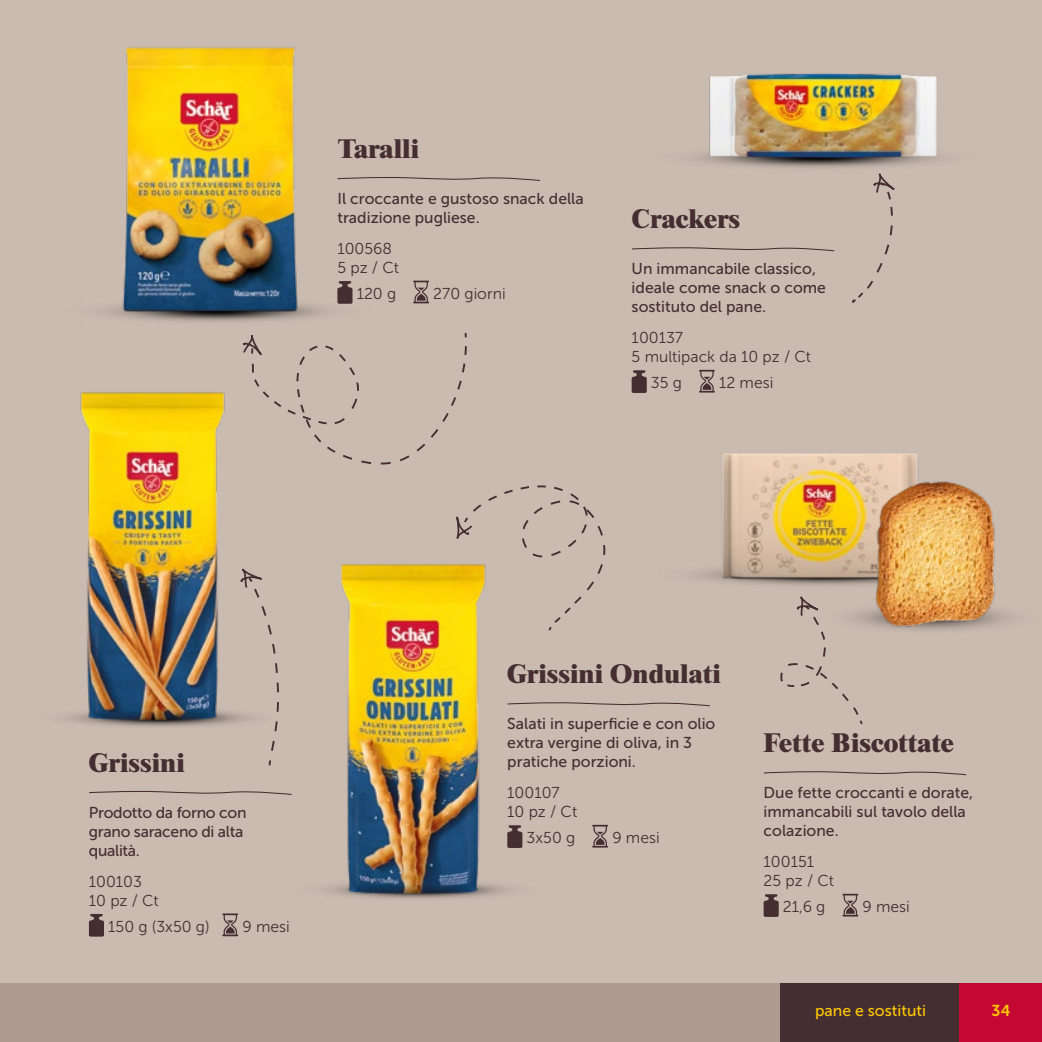
<style>
.page{position:relative;width:1042px;height:1042px;background:#cabbb1}
.page>*{position:absolute;margin:0;border:0;box-sizing:border-box;transform-origin:0 0}
.t1{font:800 26.25px "Times LT Std";color:#442e31}
.t2{font:15.75px/18.9px "Museo Sans 500";color:#442e31}
.t3{font:15.75px/18.9px "Museo Sans 300";color:#442e31}
.t4{font:15.75px/18.9px "Museo Sans 500";letter-spacing:-.02em;color:#442e31}
.t5{font:15.75px "Museo Sans 500";color:#fec900}
.t6{font:15.75px "Museo Sans 300";color:#3e2b2f}
.t7{font:15.75px "Museo Sans 700";color:#fec900}
</style>
<div class="page">
<div style="left:0;top:984px;width:1042px;height:58px;background:#ae9b8f"></div>
<div style="left:780px;top:984px;width:180px;height:58px;background:#442e31"></div>
<div style="left:959px;top:984px;width:83px;height:58px;background:#c30831"></div>
<svg style="left:592px;top:825px;width:16px;height:22px"></svg>
<svg style="left:89px;top:790px;width:203px;height:5px"></svg>
<svg style="left:89px;top:914px;width:15px;height:22px"></svg>
<svg style="left:222px;top:913px;width:16px;height:23px"></svg>
<img style="left:67px;top:392px;width:166px;height:335px">
<img style="left:715px;top:453px;width:204px;height:132px">
<img style="left:332px;top:767px;width:191px;height:132px">
<svg style="left:763px;top:771px;width:204px;height:5px"></svg>
<svg style="left:763px;top:894px;width:16px;height:23px"></svg>
<svg style="left:842px;top:894px;width:16px;height:22px"></svg>
<svg style="left:476px;top:177px;width:64px;height:4px"></svg>
<img style="left:107px;top:313px;width:218px;height:9px">
<img style="left:107px;top:47px;width:369px;height:266px">
<img style="left:693px;top:73px;width:247px;height:95px">
<svg style="left:631px;top:247px;width:204px;height:5px"></svg>
<svg style="left:233px;top:333px;width:482px;height:434px"></svg>
<svg style="left:852px;top:165px;width:88px;height:138px"></svg>
<img style="left:789px;top:558px;width:57px;height:28px">
<img style="left:846px;top:474px;width:165px;height:156px">
<svg style="left:780px;top:589px;width:100px;height:136px"></svg>
<h1 class="t1" style="left:337px;top:132px;width:83px">Taralli</h1>
<p class="t2" style="left:337px;top:189px;width:248px">Il croccante e gustoso snack della tradizione pugliese.</p>
<p class="t3" style="left:337px;top:239px;width:63px">100568<br>5 pz / Ct</p>
<p class="t3" style="left:357px;top:284px;width:41px">120 g</p>
<p class="t3" style="left:433px;top:284px;width:74px">270 giorni</p>
<h1 class="t1" style="left:632px;top:202px;width:110px">Crackers</h1>
<p class="t2" style="left:632px;top:259px;width:196px">Un immancabile classico, ideale come snack o come sostituto del pane.</p>
<p class="t3" style="left:632px;top:328px;width:181px">100137<br>5 multipack da 10 pz / Ct</p>
<p class="t3" style="left:651px;top:373px;width:33px">35 g</p>
<p class="t3" style="left:719px;top:373px;width:56px">12 mesi</p>
<h1 class="t1" style="left:89px;top:746px;width:97px">Grissini</h1>
<p class="t4" style="left:89px;top:803px;width:159px">Prodotto da forno con grano saraceno di alta qualità.</p>
<p class="t3" style="left:89px;top:872px;width:72px">100103<br>10 pz / Ct</p>
<p class="t3" style="left:108px;top:917px;width:103px">150 g (3x50 g)</p>
<p class="t3" style="left:242px;top:917px;width:49px">9 mesi</p>
<h1 class="t1" style="left:507px;top:657px;width:215px">Grissini Ondulati</h1>
<p class="t2" style="left:507px;top:714px;width:210px">Salati in superficie e con olio extra vergine di oliva, in 3 pratiche porzioni.</p>
<p class="t3" style="left:507px;top:783px;width:54px">100107</p>
<p class="t6" style="left:507px;top:803px;width:72px">10 pz / Ct</p>
<p class="t3" style="left:527px;top:828px;width:50px">3x50 g</p>
<p class="t3" style="left:612px;top:828px;width:49px">9 mesi</p>
<h1 class="t1" style="left:763px;top:726px;width:192px">Fette Biscottate</h1>
<p class="t2" style="left:763px;top:783px;width:211px">Due fette croccanti e dorate, immancabili sul tavolo della colazione.</p>
<p class="t3" style="left:763px;top:852px;width:72px">100151<br>25 pz / Ct</p>
<p class="t3" style="left:783px;top:897px;width:44px">21,6 g</p>
<p class="t3" style="left:862px;top:897px;width:49px">9 mesi</p>
<p class="t5" style="left:815px;top:1002px;width:112px">pane e sostituti</p>
<p class="t7" style="left:991px;top:1001px;width:21px">34</p>
</div>
